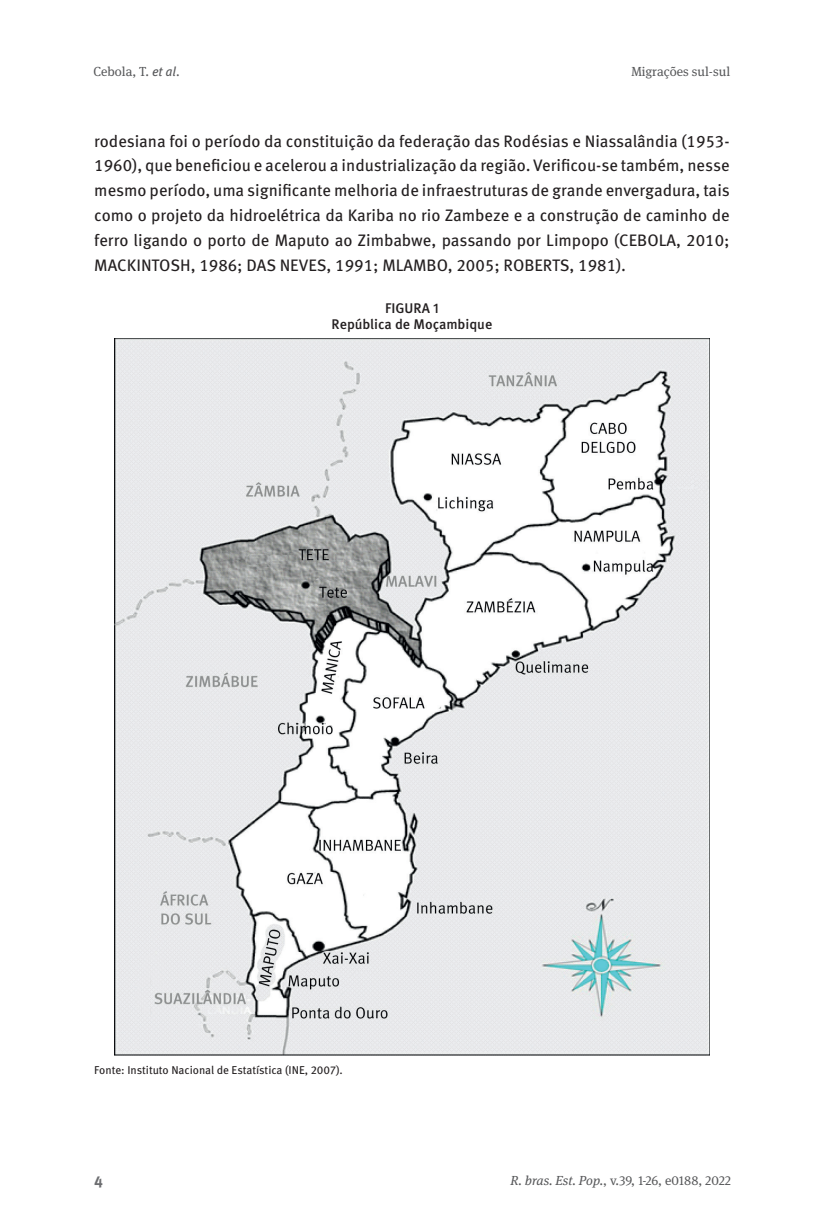
<style>
.page{position:relative;width:824px;height:1231px;background:#fff}
.page>*{position:absolute;margin:0;border:0;box-sizing:border-box;transform-origin:0 0}
.t1{font:16.62px/24.8px "Meta Pro";color:#231f20;text-align:justify}
.t2{font:700 15.75px "Meta Pro";color:#6c6d70}
.t3{font:500 14px/16.8px "Meta Pro";color:#231f20;text-align:center}
.t4{font:13.12px "Meta Serif Pro";color:#57585a}
.t5{font:11.38px "Meta Pro";color:#231f20}
.s1{font-family:"Meta Pro";font-style:italic}
.s2{font-style:italic}
</style>
<div class="page">
<img style="left:114px;top:338px;width:595px;height:716px">
<p class="t4" style="left:94px;top:62px;width:88px">Cebola, T. <span class="s1">et al</span>.</p>
<p class="t4" style="left:631px;top:62px;width:100px">Migrações sul-sul</p>
<p class="t1" style="left:94px;top:127px;width:637px">rodesiana foi o período da constituição da federação das Rodésias e Niassalândia (1953- 1960), que beneficiou e acelerou a industrialização da região. Verificou-se também, nesse mesmo período, uma significante melhoria de infraestruturas de grande envergadura, tais como o projeto da hidroelétrica da Kariba no rio Zambeze e a construção de caminho de ferro ligando o porto de Maputo ao Zimbabwe, passando por Limpopo (CEBOLA, 2010; MACKINTOSH, 1986; DAS NEVES, 1991; MLAMBO, 2005; ROBERTS, 1981).</p>
<p class="t3" style="left:331px;top:298px;width:162px">FIGURA 1<br>República de Moçambique</p>
<p class="t5" style="left:94px;top:1060px;width:250px">Fonte: Instituto Nacional de Estatística (INE, 2007).</p>
<p class="t2" style="left:94px;top:1168px;width:10px">4</p>
<p class="t4" style="left:510px;top:1170px;width:221px"><span class="s2">R. bras. Est. Pop.</span>, v.39, 1-26, e0188, 2022</p>
</div>
